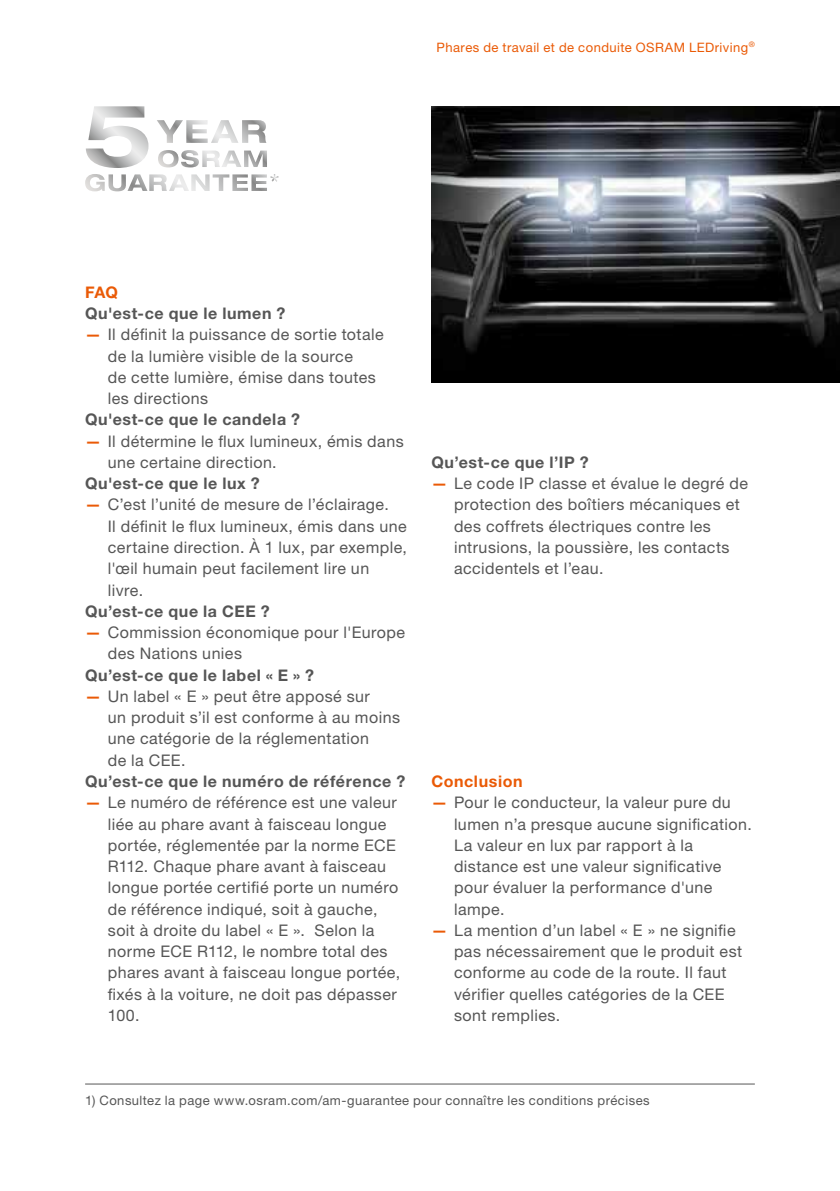
<style>
.page{position:relative;width:840px;height:1191px;background:#fff}
.page>*{position:absolute;margin:0;border:0;box-sizing:border-box;transform-origin:0 0}
.t1{font:16px/21.2px "Helvetica Neue LT Pro";letter-spacing:.03em;color:#565656}
.t2{font:700 16px "Helvetica Neue LT Pro";letter-spacing:.04em;color:#565656}
.t3{font:700 16px "Helvetica Neue LT Pro";letter-spacing:.035em;color:#ea5a06}
.t4{font:13px "Helvetica Neue LT Pro";letter-spacing:.035em;color:#565656}
.t5{font:13px "Helvetica Neue LT Pro";letter-spacing:.035em;color:#ea5a06}
.s1{font-weight:700;color:#ea5a06}
</style>
<div class="page">
<svg style="left:157px;top:120px;width:109px;height:23px"></svg>
<svg style="left:158px;top:150px;width:109px;height:17px"></svg>
<svg style="left:86px;top:106px;width:62px;height:62px"></svg>
<svg style="left:85px;top:174px;width:193px;height:17px"></svg>
<img style="left:431px;top:106px;width:408px;height:277px">
<hr style="left:85px;top:1083px;width:669px;height:1px;background:#565656">
<p class="t5" style="left:436px;top:39px;width:319px">Phares de travail et de conduite OSRAM LEDriving<sup>®</sup></p>
<p class="t3" style="left:85px;top:282px;width:34px">FAQ</p>
<p class="t2" style="left:85px;top:303px;width:202px">Qu'est-ce que le lumen ?</p>
<p class="t1" style="left:108px;top:324px;width:277px;text-indent:-23px"><span class="s1">—</span> Il définit la puissance de sortie totale de la lumière visible de la source<br>de cette lumière, émise dans toutes les directions</p>
<p class="t2" style="left:85px;top:410px;width:216px">Qu'est-ce que le candela ?</p>
<p class="t1" style="left:108px;top:430px;width:297px;text-indent:-23px"><span class="s1">—</span> Il détermine le flux lumineux, émis dans une certaine direction.</p>
<p class="t2" style="left:85px;top:473px;width:176px">Qu'est-ce que le lux ?</p>
<p class="t1" style="left:108px;top:494px;width:300px;text-indent:-23px"><span class="s1">—</span> C’est l’unité de mesure de l’éclairage.<br>Il définit le flux lumineux, émis dans une certaine direction. À 1 lux, par exemple, l'œil humain peut facilement lire un livre.</p>
<p class="t2" style="left:85px;top:601px;width:186px">Qu’est-ce que la CEE ?</p>
<p class="t1" style="left:108px;top:621px;width:298px;text-indent:-23px"><span class="s1">—</span> Commission économique pour l'Europe des Nations unies</p>
<p class="t2" style="left:85px;top:665px;width:230px">Qu’est-ce que le label « E » ?</p>
<p class="t1" style="left:108px;top:685px;width:293px;text-indent:-23px"><span class="s1">—</span> Un label « E » peut être apposé sur<br>un produit s’il est conforme à au moins une catégorie de la réglementation<br>de la CEE.</p>
<p class="t2" style="left:85px;top:771px;width:321px">Qu’est-ce que le numéro de référence ?</p>
<p class="t1" style="left:108px;top:791px;width:294px;text-indent:-23px"><span class="s1">—</span> Le numéro de référence est une valeur liée au phare avant à faisceau longue portée, réglementée par la norme ECE R112. Chaque phare avant à faisceau longue portée certifié porte un numéro de référence indiqué, soit à gauche, soit à droite du label « E ». Selon la norme ECE R112, le nombre total des phares avant à faisceau longue portée, fixés à la voiture, ne doit pas dépasser 100.</p>
<p class="t2" style="left:431px;top:452px;width:159px">Qu’est-ce que l’IP ?</p>
<p class="t1" style="left:454px;top:472px;width:295px;text-indent:-23px"><span class="s1">—</span> Le code IP classe et évalue le degré de protection des boîtiers mécaniques et des coffrets électriques contre les intrusions, la poussière, les contacts accidentels et l’eau.</p>
<p class="t3" style="left:431px;top:771px;width:93px">Conclusion</p>
<p class="t1" style="left:454px;top:791px;width:299px;text-indent:-23px"><span class="s1">—</span> Pour le conducteur, la valeur pure du lumen n’a presque aucune signification.<br>La valeur en lux par rapport à la distance est une valeur significative pour évaluer la performance d'une lampe.</p>
<p class="t1" style="left:454px;top:919px;width:289px;text-indent:-23px"><span class="s1">—</span> La mention d’un label « E » ne signifie pas nécessairement que le produit est conforme au code de la route. Il faut vérifier quelles catégories de la CEE sont remplies.</p>
<p class="t4" style="left:85px;top:1092px;width:565px">1) Consultez la page www.osram.com/am-guarantee pour connaître les conditions précises</p>
</div>
